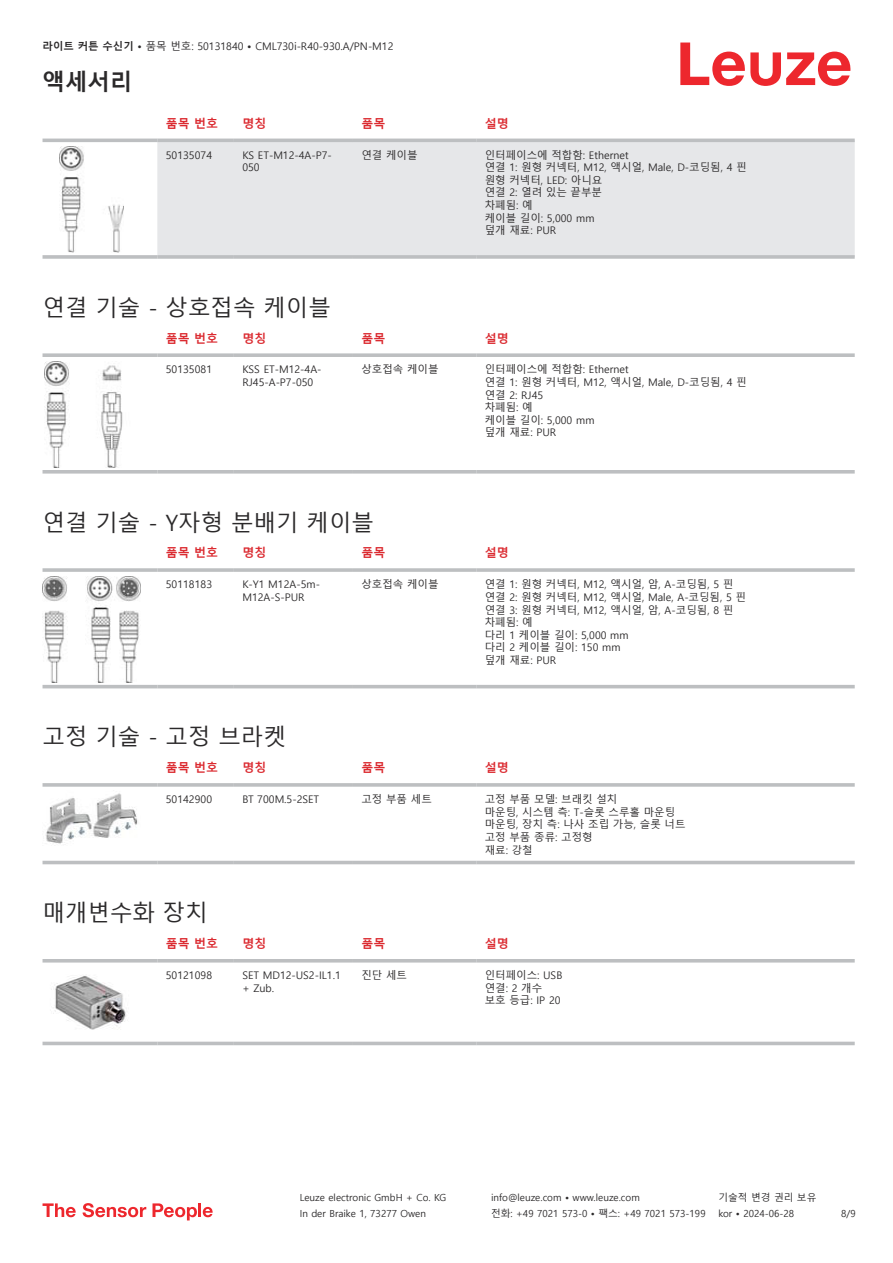
<style>
.page{position:relative;width:893px;height:1263px;background:#fff}
.page>*{position:absolute;margin:0;border:0;box-sizing:border-box;transform-origin:0 0}
.t1{font:22.5px "Malgun Gothic";color:#2b292a}
.t2{font:700 22.5px "Malgun Gothic";color:#2b292a}
.t3{font:700 12px "Malgun Gothic";color:#db2a30}
.t4{font:10.5px/12.6px "Malgun Gothic";color:#2b292a}
.t5{font:9.75px "Malgun Gothic";color:#2b292a}
.s1{font-weight:700}
</style>
<div class="page">
<svg style="left:680px;top:43px;width:170px;height:43px"></svg>
<svg style="left:43px;top:138px;width:812px;height:1px"></svg>
<div style="left:157px;top:142px;width:698px;height:113px;background:#e6e7e9"></div>
<hr style="left:43px;top:139px;width:114px;height:3px;background:#bdbfc1">
<hr style="left:157px;top:139px;width:77px;height:3px;background:#bdbfc1">
<hr style="left:234px;top:139px;width:119px;height:3px;background:#bdbfc1">
<hr style="left:353px;top:139px;width:123px;height:3px;background:#bdbfc1">
<hr style="left:476px;top:139px;width:379px;height:3px;background:#bdbfc1">
<svg style="left:43px;top:255px;width:114px;height:4px"></svg>
<hr style="left:157px;top:255px;width:77px;height:4px;background:#bdbfc1">
<svg style="left:234px;top:255px;width:119px;height:4px"></svg>
<svg style="left:353px;top:255px;width:123px;height:4px"></svg>
<hr style="left:476px;top:255px;width:379px;height:4px;background:#bdbfc1">
<img style="left:59px;top:146px;width:65px;height:107px">
<svg style="left:43px;top:353px;width:114px;height:4px"></svg>
<svg style="left:157px;top:353px;width:77px;height:4px"></svg>
<svg style="left:234px;top:353px;width:119px;height:4px"></svg>
<svg style="left:353px;top:353px;width:123px;height:4px"></svg>
<svg style="left:476px;top:353px;width:379px;height:4px;background:#c3c5c7"></svg>
<svg style="left:43px;top:470px;width:114px;height:4px"></svg>
<svg style="left:157px;top:470px;width:77px;height:4px"></svg>
<svg style="left:234px;top:470px;width:119px;height:4px"></svg>
<svg style="left:353px;top:470px;width:123px;height:4px"></svg>
<svg style="left:476px;top:470px;width:379px;height:4px;background:#c3c5c7"></svg>
<img style="left:45px;top:361px;width:78px;height:106px">
<svg style="left:43px;top:582px;width:812px;height:107px"></svg>
<hr style="left:43px;top:568px;width:114px;height:4px;background:#bdbfc1">
<hr style="left:157px;top:568px;width:77px;height:4px;background:#c7c9ca">
<hr style="left:234px;top:568px;width:119px;height:4px;background:#bdbfc1">
<hr style="left:353px;top:568px;width:123px;height:4px;background:#bdbfc1">
<hr style="left:476px;top:568px;width:379px;height:4px;background:#c7c9ca">
<hr style="left:43px;top:685px;width:114px;height:3px;background:#bdbfc1">
<hr style="left:157px;top:685px;width:77px;height:3px;background:#bdbfc1">
<hr style="left:234px;top:685px;width:119px;height:3px;background:#bdbfc1">
<hr style="left:353px;top:685px;width:123px;height:3px;background:#bdbfc1">
<hr style="left:476px;top:685px;width:379px;height:3px;background:#bdbfc1">
<img style="left:43px;top:576px;width:97px;height:106px">
<div style="left:43px;top:860px;width:812px;height:5px;background:#eeeeef"></div>
<svg style="left:43px;top:783px;width:114px;height:4px"></svg>
<hr style="left:157px;top:783px;width:77px;height:4px;background:#c5c7c8">
<svg style="left:234px;top:783px;width:119px;height:4px"></svg>
<svg style="left:353px;top:783px;width:123px;height:4px"></svg>
<hr style="left:476px;top:783px;width:379px;height:4px;background:#c5c7c8">
<hr style="left:43px;top:861px;width:114px;height:3px;background:#bdbfc1">
<hr style="left:157px;top:861px;width:77px;height:3px;background:#bdbfc1">
<hr style="left:234px;top:861px;width:119px;height:3px;background:#bdbfc1">
<hr style="left:353px;top:861px;width:123px;height:3px;background:#bdbfc1">
<hr style="left:476px;top:861px;width:379px;height:3px;background:#bdbfc1">
<img style="left:46px;top:793px;width:92px;height:51px">
<svg style="left:43px;top:962px;width:812px;height:84px"></svg>
<hr style="left:43px;top:959px;width:114px;height:3px;background:#bdbfc1">
<hr style="left:157px;top:959px;width:77px;height:3px;background:#bdbfc1">
<hr style="left:234px;top:959px;width:119px;height:3px;background:#bdbfc1">
<hr style="left:353px;top:959px;width:123px;height:3px;background:#bdbfc1">
<hr style="left:476px;top:959px;width:379px;height:3px;background:#bdbfc1">
<hr style="left:43px;top:1042px;width:114px;height:3px;background:#bdbfc1">
<hr style="left:157px;top:1042px;width:77px;height:3px;background:#bdbfc1">
<hr style="left:234px;top:1042px;width:119px;height:3px;background:#bdbfc1">
<hr style="left:353px;top:1042px;width:123px;height:3px;background:#bdbfc1">
<hr style="left:476px;top:1042px;width:379px;height:3px;background:#bdbfc1">
<img style="left:43px;top:967px;width:97px;height:72px">
<svg style="left:43px;top:1203px;width:33px;height:14px"></svg>
<svg style="left:83px;top:1203px;width:63px;height:14px"></svg>
<svg style="left:153px;top:1203px;width:44px;height:17px"></svg>
<hr style="left:198px;top:1203px;width:3px;height:14px;background:#ed272d">
<svg style="left:203px;top:1207px;width:10px;height:10px"></svg>
<p class="t4" style="left:43px;top:40px;width:352px"><span class="s1">라이트 커튼 수신기 •</span> 품목 번호: 50131840 <span class="s1">•</span> CML730i-R40-930.A/PN-M12</p>
<h1 class="t2" style="left:43px;top:69px;width:91px">액세서리</h1>
<p class="t3" style="left:166px;top:116px;width:54px">품목 번호</p>
<p class="t3" style="left:242px;top:116px;width:25px">명칭</p>
<p class="t3" style="left:361px;top:116px;width:25px">품목</p>
<p class="t3" style="left:485px;top:116px;width:25px">설명</p>
<p class="t4" style="left:166px;top:149px;width:48px">50135074</p>
<p class="t4" style="left:242px;top:149px;width:91px">KS ET-M12-4A-P7-<br>050</p>
<p class="t4" style="left:361px;top:149px;width:58px">연결 케이블</p>
<p class="t4" style="left:485px;top:149px;width:263px">인터페이스에 적합함: Ethernet<br>연결 1: 원형 커넥터, M12, 액시얼, Male, D-코딩됨, 4 핀 원형 커넥터, LED: 아니요<br>연결 2: 열려 있는 끝부분<br>차폐됨: 예<br>케이블 길이: 5,000 mm<br>덮개 재료: PUR</p>
<h1 class="t1" style="left:43px;top:295px;width:290px">연결 기술 - 상호접속 케이블</h1>
<p class="t3" style="left:166px;top:331px;width:54px">품목 번호</p>
<p class="t3" style="left:242px;top:331px;width:25px">명칭</p>
<p class="t3" style="left:361px;top:331px;width:25px">품목</p>
<p class="t3" style="left:485px;top:331px;width:25px">설명</p>
<p class="t4" style="left:166px;top:364px;width:48px">50135081</p>
<p class="t4" style="left:242px;top:364px;width:81px">KSS ET-M12-4A-<br>RJ45-A-P7-050</p>
<p class="t4" style="left:361px;top:364px;width:79px">상호접속 케이블</p>
<p class="t4" style="left:485px;top:364px;width:263px">인터페이스에 적합함: Ethernet<br>연결 1: 원형 커넥터, M12, 액시얼, Male, D-코딩됨, 4 핀 연결 2: RJ45<br>차폐됨: 예<br>케이블 길이: 5,000 mm<br>덮개 재료: PUR</p>
<h1 class="t1" style="left:43px;top:510px;width:333px">연결 기술 - Y자형 분배기 케이블</h1>
<p class="t3" style="left:166px;top:546px;width:54px">품목 번호</p>
<p class="t3" style="left:242px;top:546px;width:25px">명칭</p>
<p class="t3" style="left:361px;top:546px;width:25px">품목</p>
<p class="t3" style="left:485px;top:546px;width:25px">설명</p>
<p class="t4" style="left:166px;top:578px;width:48px">50118183</p>
<p class="t4" style="left:242px;top:578px;width:79px">K-Y1 M12A-5m-<br>M12A-S-PUR</p>
<p class="t4" style="left:361px;top:578px;width:79px">상호접속 케이블</p>
<p class="t4" style="left:485px;top:578px;width:263px">연결 1: 원형 커넥터, M12, 액시얼, 암, A-코딩됨, 5 핀 연결 2: 원형 커넥터, M12, 액시얼, Male, A-코딩됨, 5 핀 연결 3: 원형 커넥터, M12, 액시얼, 암, A-코딩됨, 8 핀 차폐됨: 예<br>다리 1 케이블 길이: 5,000 mm<br>다리 2 케이블 길이: 150 mm<br>덮개 재료: PUR</p>
<h1 class="t1" style="left:43px;top:724px;width:245px">고정 기술 - 고정 브라켓</h1>
<p class="t3" style="left:166px;top:761px;width:54px">품목 번호</p>
<p class="t3" style="left:242px;top:761px;width:25px">명칭</p>
<p class="t3" style="left:361px;top:761px;width:25px">품목</p>
<p class="t3" style="left:485px;top:761px;width:25px">설명</p>
<p class="t4" style="left:166px;top:793px;width:48px">50142900</p>
<p class="t4" style="left:242px;top:793px;width:78px">BT 700M.5-2SET</p>
<p class="t4" style="left:361px;top:793px;width:72px">고정 부품 세트</p>
<p class="t4" style="left:485px;top:793px;width:202px">고정 부품 모델: 브래킷 설치<br>마운팅, 시스템 측: T-슬롯 스루홀 마운팅 마운팅, 장치 측: 나사 조립 가능, 슬롯 너트 고정 부품 종류: 고정형<br>재료: 강철</p>
<h1 class="t1" style="left:43px;top:900px;width:167px">매개변수화 장치</h1>
<p class="t3" style="left:166px;top:937px;width:54px">품목 번호</p>
<p class="t3" style="left:242px;top:937px;width:25px">명칭</p>
<p class="t3" style="left:361px;top:937px;width:25px">품목</p>
<p class="t3" style="left:485px;top:937px;width:25px">설명</p>
<p class="t4" style="left:166px;top:969px;width:48px">50121098</p>
<p class="t4" style="left:242px;top:969px;width:100px">SET MD12-US2-IL1.1 + Zub.</p>
<p class="t4" style="left:361px;top:969px;width:47px">진단 세트</p>
<p class="t4" style="left:485px;top:969px;width:79px">인터페이스: USB 연결: 2 개수 보호 등급: IP 20</p>
<p class="t5" style="left:300px;top:1192px;width:148px">Leuze electronic GmbH + Co. KG</p>
<p class="t5" style="left:491px;top:1192px;width:150px">info@leuze.com • www.leuze.com</p>
<p class="t5" style="left:718px;top:1192px;width:100px">기술적 변경 권리 보유</p>
<p class="t5" style="left:300px;top:1208px;width:128px">In der Braike 1, 73277 Owen</p>
<p class="t5" style="left:491px;top:1208px;width:216px">전화: +49 7021 573-0 • 팩스: +49 7021 573-199</p>
<p class="t5" style="left:718px;top:1208px;width:77px">kor • 2024-06-28</p>
<p class="t5" style="left:841px;top:1208px;width:16px">8/9</p>
</div>
